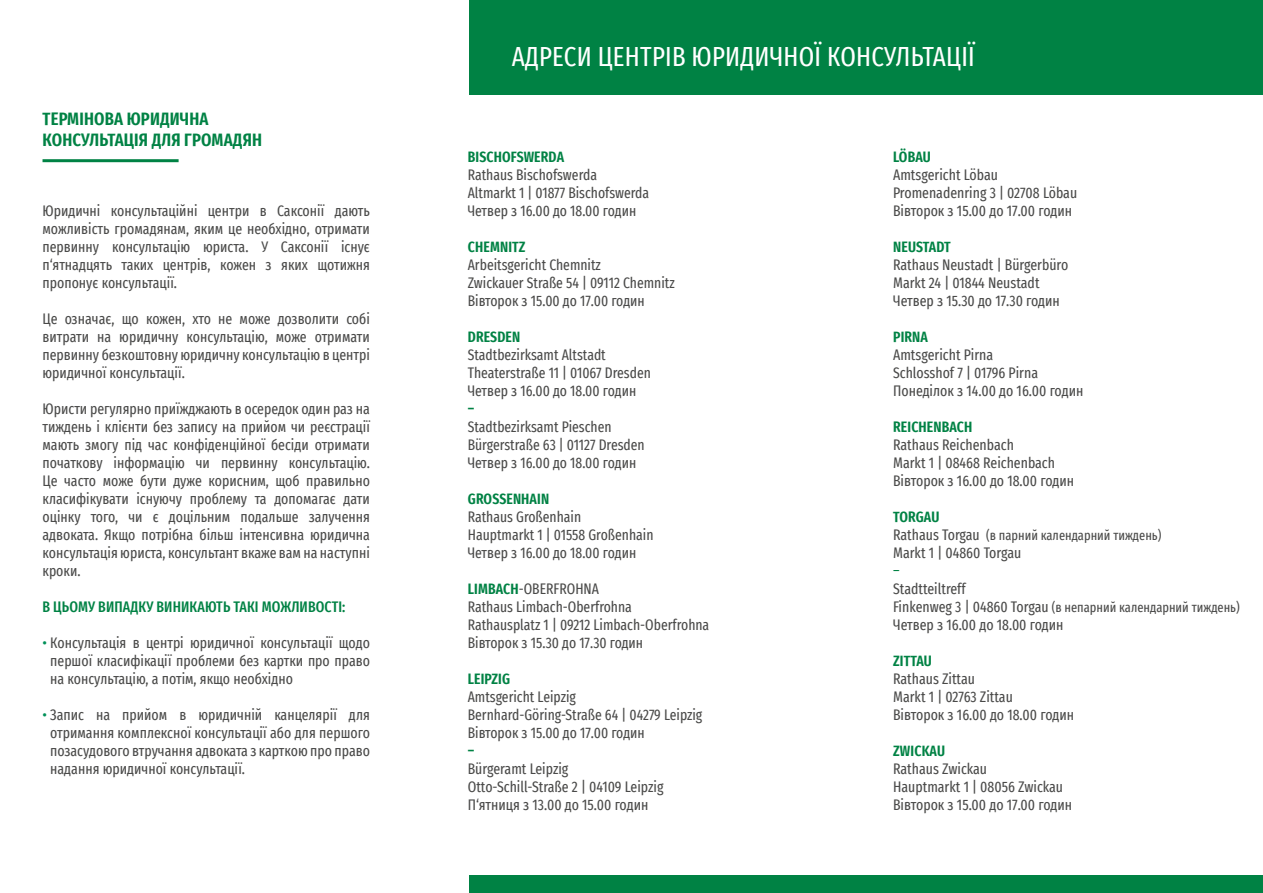
<style>
.page{position:relative;width:1263px;height:893px;background:#fff}
.page>*{position:absolute;margin:0;border:0;box-sizing:border-box;transform-origin:0 0}
.t1{font:extra-condensed 27px "Fira Sans";letter-spacing:.01em;color:#fff}
.t2{font:600 extra-condensed 18px/21.6px "Fira Sans";letter-spacing:.01em;color:#008244}
.t3{font:extra-condensed 15px/18px "Fira Sans";color:#4a4a49}
.t4{font:600 extra-condensed 15px "Fira Sans";letter-spacing:.01em;color:#008244}
.t5{font:500 extra-condensed 15px "Fira Sans";letter-spacing:.01em;color:#008244}
.t6{font:extra-condensed 15px "Fira Sans";color:#008244}
.t7{font:extra-condensed 13.5px "Fira Sans";color:#4a4a49}
.s1{color:#009058}
.s2{font-weight:600;color:#008244}
.s3{font-size:15px}
</style>
<div class="page">
<div style="left:469px;top:0;width:794px;height:95px;background:#008244"></div>
<div style="left:469px;top:876px;width:794px;height:17px;background:#008244"></div>
<hr style="left:43px;top:159px;width:136px;height:3px;background:#008244">
<p class="t2" style="left:43px;top:107px;width:221px">ТЕРМІНОВА ЮРИДИЧНА<br>КОНСУЛЬТАЦІЯ ДЛЯ ГРОМАДЯН</p>
<p class="t3" style="left:43px;top:201px;width:329px;text-align:justify">Юридичні консультаційні центри в Саксонії дають можливість громадянам, яким це необхідно, отримати первинну консультацію юриста. У Саксонії існує п‘ятнадцять таких центрів, кожен з яких щотижня пропонує консультації.</p>
<p class="t3" style="left:43px;top:309px;width:329px;text-align:justify">Це означає, що кожен, хто не може дозволити собі витрати на юридичну консультацію, може отримати первинну безкоштовну юридичну консультацію в центрі юридичної консультації.</p>
<p class="t3" style="left:43px;top:399px;width:329px;text-align:justify">Юристи регулярно приїжджають в осередок один раз на тиждень і клієнти без запису на прийом чи реєстрації мають змогу під час конфіденційної бесіди отримати початкову інформацію чи первинну консультацію.<br>Це часто може бути дуже корисним, щоб правильно класифікувати існуючу проблему та допомагає дати оцінку того, чи є доцільним подальше залучення адвоката. Якщо потрібна більш інтенсивна юридична консультація юриста, консультант вкаже вам на наступні кроки.</p>
<p class="t5" style="left:43px;top:595px;width:304px">В ЦЬОМУ ВИПАДКУ ВИНИКАЮТЬ ТАКІ МОЖЛИВОСТІ:</p>
<p class="t3" style="left:50px;top:633px;width:321px;text-align:justify;text-indent:-8px"><span class="s1">•</span> Консультація в центрі юридичної консультації щодо першої класифікації проблеми без картки про право на консультацію, а потім, якщо необхідно</p>
<p class="t3" style="left:50px;top:705px;width:321px;text-align:justify;text-indent:-8px"><span class="s1">•</span> Запис на прийом в юридичній канцелярії для отримання комплексної консультації або для першого позасудового втручання адвоката з карткою про право надання юридичної консультації.</p>
<h1 class="t1" style="left:512px;top:36px;width:464px">АДРЕСИ ЦЕНТРІВ ЮРИДИЧНОЇ КОНCУЛЬТАЦІЇ</h1>
<p class="t4" style="left:468px;top:145px;width:98px">BISCHOFSWERDA</p>
<p class="t3" style="left:468px;top:165px;width:183px">Rathaus Bischofswerda<br>Altmarkt 1 | 01877 Bischofswerda<br>Четвер з 16.00 до 18.00 годин</p>
<p class="t4" style="left:468px;top:235px;width:59px">CHEMNITZ</p>
<p class="t3" style="left:468px;top:255px;width:208px">Arbeitsgericht Chemnitz<br>Zwickauer Straße 54 | 09112 Chemnitz<br>Вівторок з 15.00 до 17.00 годин</p>
<p class="t4" style="left:468px;top:325px;width:54px">DRESDEN</p>
<p class="t3" style="left:468px;top:345px;width:185px">Stadtbezirksamt Altstadt<br>Theaterstraße 11 | 01067 Dresden<br>Четвер з 16.00 до 18.00 годин</p>
<p class="t4" style="left:468px;top:397px;width:8px">–</p>
<p class="t3" style="left:468px;top:417px;width:178px">Stadtbezirksamt Pieschen<br>Bürgerstraße 63 | 01127 Dresden<br>Четвер з 16.00 до 18.00 годин</p>
<p class="t4" style="left:468px;top:487px;width:83px">GROSSENHAIN</p>
<p class="t3" style="left:468px;top:507px;width:187px">Rathaus Großenhain<br>Hauptmarkt 1 | 01558 Großenhain<br>Четвер з 16.00 до 18.00 годин</p>
<p class="t3" style="left:468px;top:579px;width:243px"><span class="s2">LIMBACH</span>-OBERFROHNA<br>Rathaus Limbach-Oberfrohna<br>Rathausplatz 1 | 09212 Limbach-Oberfrohna<br>Вівторок з 15.30 до 17.30 годин</p>
<p class="t4" style="left:468px;top:667px;width:44px">LEIPZIG</p>
<p class="t3" style="left:468px;top:687px;width:236px">Amtsgericht Leipzig<br>Bernhard-Göring-Straße 64 | 04279 Leipzig<br>Вівторок з 15.00 до 17.00 годин</p>
<p class="t4" style="left:468px;top:739px;width:8px">–</p>
<p class="t3" style="left:468px;top:759px;width:197px">Bürgeramt Leipzig<br>Otto-Schill-Straße 2 | 04109 Leipzig<br>П‘ятниця з 13.00 до 15.00 годин</p>
<p class="t4" style="left:893px;top:145px;width:39px">LÖBAU</p>
<p class="t3" style="left:893px;top:165px;width:186px">Amtsgericht Löbau<br>Promenadenring 3 | 02708 Löbau<br>Вівторок з 15.00 до 17.00 годин</p>
<p class="t4" style="left:893px;top:235px;width:59px">NEUSTADT</p>
<p class="t3" style="left:893px;top:255px;width:177px">Rathaus Neustadt | Bürgerbüro<br>Markt 24 | 01844 Neustadt<br>Четвер з 15.30 до 17.30 годин</p>
<p class="t4" style="left:893px;top:325px;width:36px">PIRNA</p>
<p class="t3" style="left:893px;top:345px;width:192px">Amtsgericht Pirna<br>Schlosshof 7 | 01796 Pirna<br>Понеділок з 14.00 до 16.00 годин</p>
<p class="t4" style="left:893px;top:415px;width:81px">REICHENBACH</p>
<p class="t3" style="left:893px;top:435px;width:182px">Rathaus Reichenbach<br>Markt 1 | 08468 Reichenbach<br>Вівторок з 16.00 до 18.00 годин</p>
<p class="t4" style="left:893px;top:505px;width:48px">TORGAU</p>
<p class="t7" style="left:893px;top:525px;width:270px"><span class="s3">Rathaus Torgau</span> (в парний календарний тиждень)</p>
<p class="t3" style="left:893px;top:543px;width:130px">Markt 1 | 04860 Torgau</p>
<p class="t6" style="left:893px;top:559px;width:8px">–</p>
<p class="t3" style="left:893px;top:579px;width:74px">Stadtteiltreff</p>
<p class="t7" style="left:893px;top:597px;width:348px"><span class="s3">Finkenweg 3 | 04860 Torgau</span> (в непарний календарний тиждень)</p>
<p class="t3" style="left:893px;top:615px;width:172px">Четвер з 16.00 до 18.00 годин</p>
<p class="t4" style="left:893px;top:649px;width:40px">ZITTAU</p>
<p class="t3" style="left:893px;top:669px;width:182px">Rathaus Zittau<br>Markt 1 | 02763 Zittau<br>Вівторок з 16.00 до 18.00 годин</p>
<p class="t4" style="left:893px;top:739px;width:53px">ZWICKAU</p>
<p class="t3" style="left:893px;top:759px;width:181px">Rathaus Zwickau<br>Hauptmarkt 1 | 08056 Zwickau<br>Вівторок з 15.00 до 17.00 годин</p>
</div>
